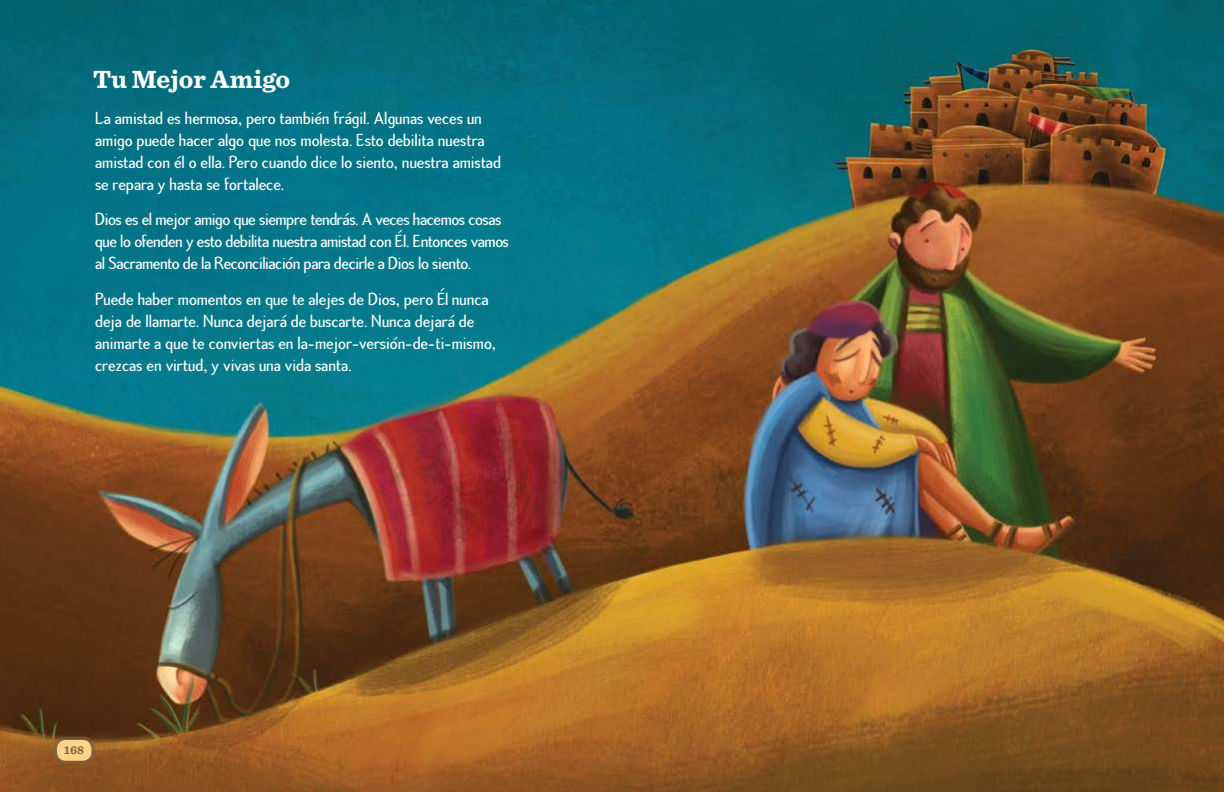
<style>
.page{position:relative;width:1224px;height:792px;background:#fff}
.page>*{position:absolute;margin:0;border:0;box-sizing:border-box;transform-origin:0 0}
.t1{font:700 26px "Sentinel";color:#fff}
.t2{font:18px/22px "Tema Cantante Sans";letter-spacing:-.005em;color:#fff}
.t3{font:700 12px "Sentinel";color:#7a6641}
</style>
<div class="page">
<img style="left:0;top:0;width:1224px;height:792px">
<div style="left:56px;top:739px;width:36px;height:23px;background:#ffd38a;border-radius:10px"></div>
<div style="left:54px;top:737px;width:40px;height:27px;border:1px solid #7a6641;border-radius:12px"></div>
<div style="left:55px;top:738px;width:38px;height:24px;border:2px solid #7a6641;border-radius:10px"></div>
<h1 class="t1" style="left:93px;top:59px;width:198px">Tu Mejor Amigo</h1>
<p class="t2" style="left:95px;top:106px;width:408px">La amistad es hermosa, pero también frágil. Algunas veces un amigo puede hacer algo que nos molesta. Esto debilita nuestra amistad con él o ella. Pero cuando dice lo siento, nuestra amistad se repara y hasta se fortalece.</p>
<p class="t2" style="left:95px;top:208px;width:416px">Dios es el mejor amigo que siempre tendrás. A veces hacemos cosas que lo ofenden y esto debilita nuestra amistad con Él. Entonces vamos al Sacramento de la Reconciliación para decirle a Dios lo siento.</p>
<p class="t2" style="left:95px;top:287px;width:402px">Puede haber momentos en que te alejes de Dios, pero Él nunca deja de llamarte. Nunca dejará de buscarte. Nunca dejará de animarte a que te conviertas en la-mejor-versión-de-ti-mismo, crezcas en virtud, y vivas una vida santa.</p>
<p class="t3" style="left:64px;top:741px;width:21px">168</p>
</div>
